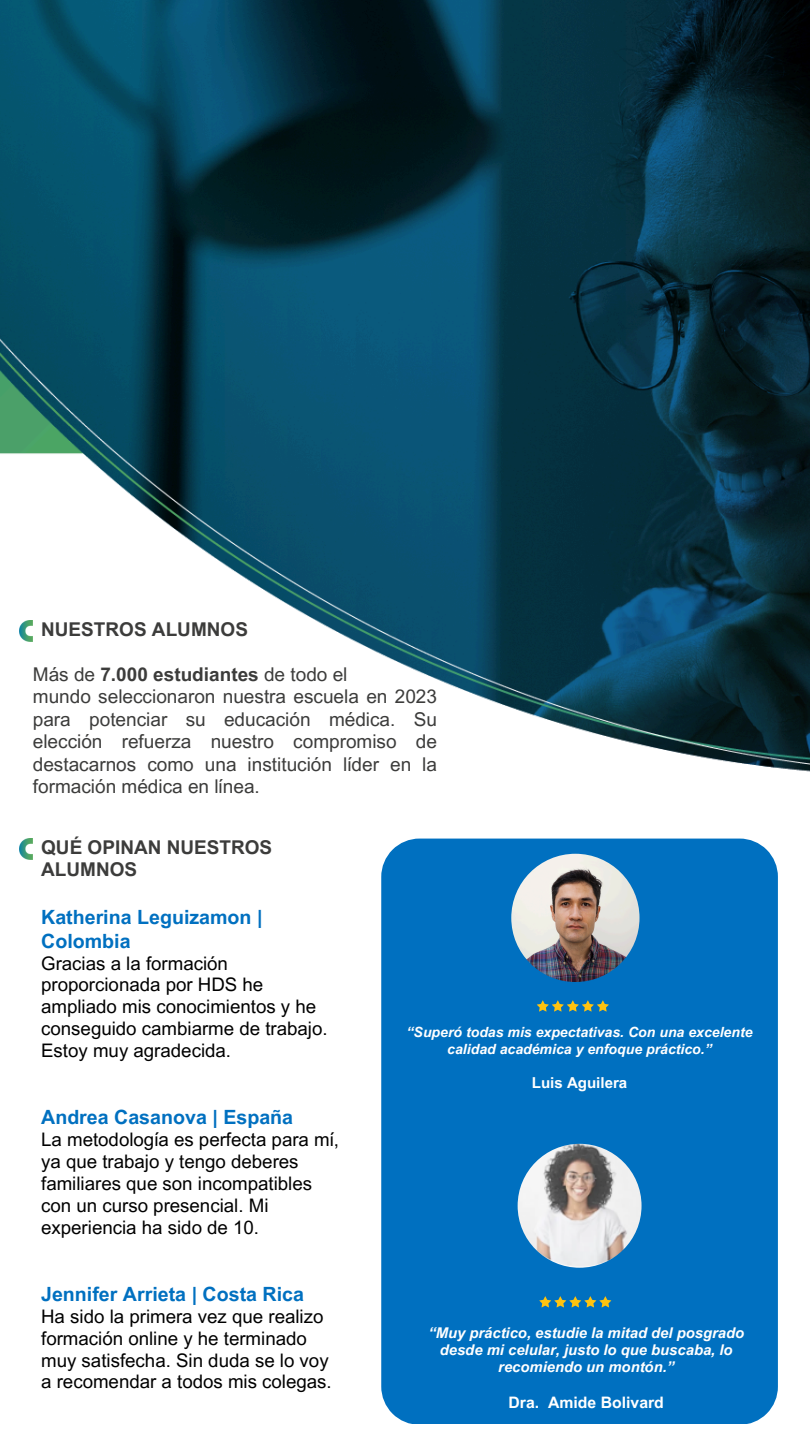
<style>
.page{position:relative;width:810px;height:1440px;background:#fff}
.page>*{position:absolute;margin:0;border:0;box-sizing:border-box;transform-origin:0 0}
.t1{font:700 19.6px/23.3px "Arial MT Pro";color:#0070c0}
.t2{font:19px/22.5px "Arial MT Pro";color:#3c3c3b}
.t3{font:700 19px/22.5px "Arial MT Pro";color:#3c3c3b}
.t4{font:18.7px/21.9px "Arial MT Pro";color:#000}
.t5{font:700 15.8px "Arial MT Pro";color:#fff}
.t6{font:700 15.1px "Arial MT Pro";color:#fff}
.t7{font:italic 700 14.8px/17.2px "Arial MT Pro";color:#fff;text-align:center}
.t8{font:italic 700 14.1px/16.5px "Arial MT Pro";color:#fff;text-align:center}
.s1{font-weight:700}
</style>
<div class="page">
<img style="left:0;top:0;width:810px;height:860px">
<img style="left:20px;top:621px;width:12px;height:21px">
<div style="left:381px;top:839px;width:397px;height:585px;background:#0070c0"></div>
<img style="left:511px;top:854px;width:129px;height:128px;border-radius:50%">
<img style="left:518px;top:1144px;width:124px;height:124px;border-radius:50%">
<svg style="left:537px;top:1000px;width:72px;height:12px"></svg>
<svg style="left:539px;top:1296px;width:72px;height:11px"></svg>
<img style="left:20px;top:839px;width:12px;height:21px">
<p class="t3" style="left:41px;top:620px;width:208px">NUESTROS ALUMNOS</p>
<h1 class="t2" style="left:33px;top:665px;width:406px">Más de <span class="s1">7.000 estudiantes</span> de todo el<br>mundo seleccionaron nuestra escuela en 2023 para potenciar su educación médica. Su elección refuerza nuestro compromiso de destacarnos como una institución líder en la formación médica en línea.</h1>
<h2 class="t3" style="left:41px;top:838px;width:233px">QUÉ OPINAN NUESTROS<br>ALUMNOS</h2>
<p class="t1" style="left:41px;top:908px;width:223px">Katherina Leguizamon |<br>Colombia</p>
<p class="t4" style="left:41px;top:954px;width:288px">Gracias a la formación proporcionada por HDS he ampliado mis conocimientos y he conseguido cambiarme de trabajo.<br>Estoy muy agradecida.</p>
<h2 class="t1" style="left:41px;top:1108px;width:253px">Andrea Casanova | España</h2>
<h2 class="t4" style="left:41px;top:1131px;width:299px">La metodología es perfecta para mí, ya que trabajo y tengo deberes familiares que son incompatibles con un curso presencial. Mi experiencia ha sido de 10.</h2>
<h2 class="t1" style="left:41px;top:1285px;width:264px">Jennifer Arrieta | Costa Rica</h2>
<h2 class="t4" style="left:41px;top:1308px;width:292px">Ha sido la primera vez que realizo formación online y he terminado muy satisfecha. Sin duda se lo voy a recomendar a todos mis colegas.</h2>
<p class="t8" style="left:407px;top:1026px;width:348px">“Superó todas mis expectativas. Con una excelente calidad académica y enfoque práctico.”</p>
<p class="t6" style="left:532px;top:1077px;width:97px">Luis Aguilera</p>
<h3 class="t7" style="left:428px;top:1326px;width:317px">“Muy práctico, estudie la mitad del posgrado desde mi celular, justo lo que buscaba, lo recomiendo un montón.”</h3>
<p class="t5" style="left:509px;top:1397px;width:157px">Dra. Amide Bolivard</p>
</div>
